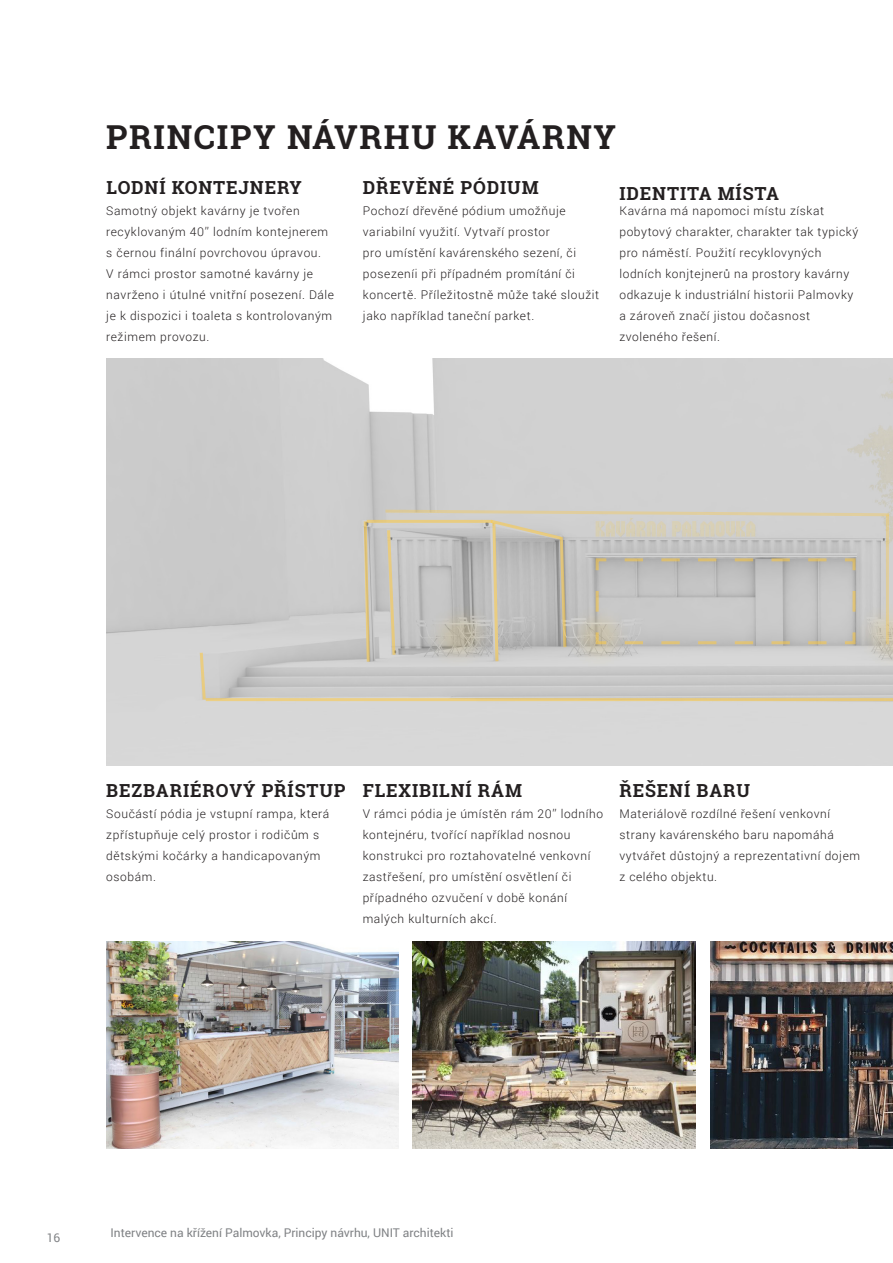
<style>
.page{position:relative;width:893px;height:1263px;background:#fff}
.page>*{position:absolute;margin:0;border:0;box-sizing:border-box;transform-origin:0 0}
.t1{font:700 33px "Roboto Slab";letter-spacing:.05em;color:#231f20}
.t2{font:700 18px "Roboto Slab";letter-spacing:.05em;color:#231f20}
.t3{font:300 12px/21px "Roboto";letter-spacing:.05em;color:#231f20}
.t4{font:12px "Roboto";color:#808285}
</style>
<div class="page">
<img style="left:106px;top:942px;width:292px;height:206px">
<img style="left:412px;top:942px;width:284px;height:206px">
<img style="left:710px;top:942px;width:183px;height:206px">
<svg style="left:198px;top:651px;width:9px;height:50px"></svg>
<hr style="left:206px;top:698px;width:687px;height:3px;background:#feca42">
<svg style="left:362px;top:520px;width:9px;height:143px"></svg>
<hr style="left:367px;top:520px;width:125px;height:3px;background:#feca42">
<svg style="left:384px;top:387px;width:506px;height:276px;background:#cac9c7"></svg>
<p class="t1" style="left:106px;top:115px;width:511px">PRINCIPY NÁVRHU KAVÁRNY</p>
<p class="t2" style="left:363px;top:175px;width:177px">DŘEVĚNÉ PÓDIUM</p>
<p class="t2" style="left:619px;top:181px;width:161px">IDENTITA MÍSTA</p>
<p class="t3" style="left:363px;top:200px;width:204px">Pochozí dřevěné pódium umožňuje variabilní využití. Vytvaří prostor</p>
<p class="t3" style="left:363px;top:242px;width:238px">pro umístění kavárenského sezení, či posezeníi při případném promítání či koncertě. Příležitostně může také sloužit jako například taneční parket.</p>
<p class="t2" style="left:106px;top:175px;width:197px">LODNÍ KONTEJNERY</p>
<p class="t3" style="left:106px;top:200px;width:229px">Samotný objekt kavárny je tvořen recyklovaným 40’’ lodním kontejnerem s černou finální povrchovou úpravou.<br>V rámci prostor samotné kavárny je navrženo i útulné vnitřní posezení. Dále je k dispozici i toaleta s kontrolovaným režimem provozu.</p>
<p class="t3" style="left:619px;top:200px;width:240px">Kavárna má napomoci místu získat pobytový charakter, charakter tak typický pro náměstí. Použití recyklovyných lodních konjtejnerů na prostory kavárny odkazuje k industriální historii Palmovky a zároveň značí jistou dočasnost zvoleného řešení.</p>
<p class="t2" style="left:106px;top:778px;width:241px">BEZBARIÉROVÝ PŘÍSTUP</p>
<p class="t2" style="left:363px;top:778px;width:161px">FLEXIBILNÍ RÁM</p>
<p class="t2" style="left:619px;top:778px;width:132px">ŘEŠENÍ BARU</p>
<p class="t3" style="left:106px;top:803px;width:224px">Součástí pódia je vstupní rampa, která zpřístupňuje celý prostor i rodičům s dětskými kočárky a handicapovaným osobám.</p>
<p class="t3" style="left:363px;top:803px;width:242px">V rámci pódia je úmístěn rám 20’’ lodního kontejnéru, tvořící například nosnou konstrukci pro roztahovatelné venkovní zastřešení, pro umístění osvětlení či případného ozvučení v době konání malých kulturních akcí.</p>
<p class="t3" style="left:619px;top:803px;width:242px">Materiálově rozdílné řešení venkovní strany kavárenského baru napomáhá vytvářet důstojný a reprezentativní dojem z celého objektu.</p>
<p class="t4" style="left:47px;top:1229px;width:15px">16</p>
<p class="t4" style="left:111px;top:1224px;width:344px">Intervence na křížení Palmovka, Principy návrhu, UNIT architekti</p>
</div>
